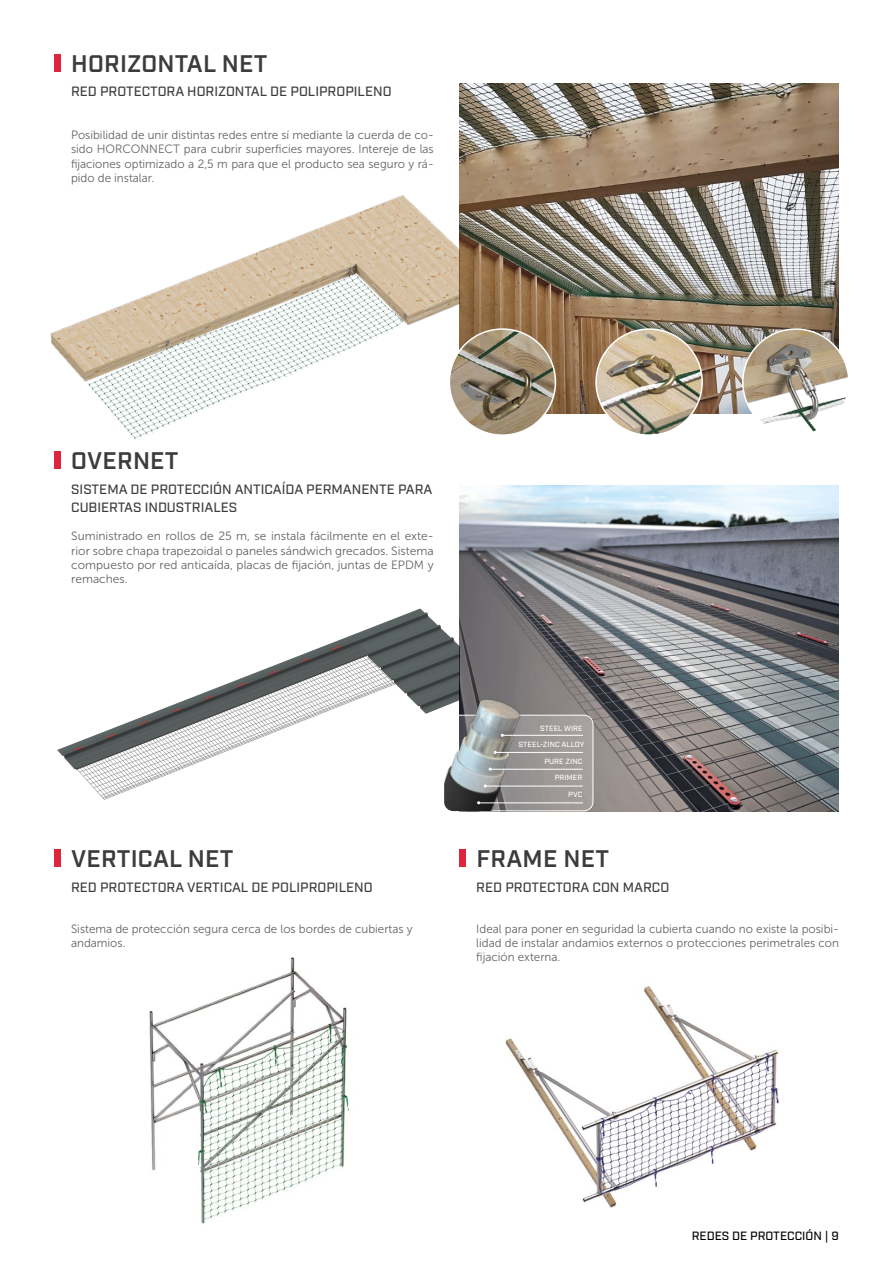
<style>
.page{position:relative;width:893px;height:1263px;background:#fff}
.page>*{position:absolute;margin:0;border:0;box-sizing:border-box;transform-origin:0 0}
.t1{font:600 24px "Industry";letter-spacing:.01em;color:#3c3c3b}
.t2{font:500 13.5px/18px "Industry";color:#3c3c3b}
.t3{font:12px/14.4px "Museo Sans 300";color:#646363;text-align:justify}
.t4{font:500 12px "Industry";color:#000}
.t5{font:500 7.5px/16.2px "Industry";letter-spacing:.01em;color:#fff;text-align:right}
</style>
<div class="page">
<div style="left:54px;top:54px;width:6px;height:17px;background:#de253d"></div>
<div style="left:54px;top:849px;width:7px;height:18px;background:#de253d"></div>
<div style="left:459px;top:849px;width:7px;height:18px;background:#de253d"></div>
<div style="left:54px;top:452px;width:7px;height:17px;background:#de253d"></div>
<img style="left:459px;top:485px;width:380px;height:326px">
<img style="left:57px;top:608px;width:402px;height:204px">
<img style="left:459px;top:83px;width:380px;height:330px">
<img style="left:149px;top:957px;width:200px;height:267px">
<img style="left:505px;top:986px;width:274px;height:222px">
<div style="left:444px;top:715px;width:149px;height:96px;background:linear-gradient(to bottom,#a19c9b,#9f9a98);border-radius:9px"></div>
<div style="left:444px;top:715px;width:149px;height:96px;border:1px solid #fff;border-radius:9px"></div>
<img style="left:444px;top:694px;width:77px;height:117px">
<hr style="left:502px;top:735px;width:81px;height:1px;background:#fff">
<hr style="left:495px;top:752px;width:88px;height:1px;background:#fff">
<hr style="left:489px;top:769px;width:94px;height:1px;background:#fff">
<hr style="left:485px;top:786px;width:98px;height:1px;background:#fff">
<hr style="left:479px;top:803px;width:104px;height:1px;background:#fff">
<img style="left:50px;top:195px;width:409px;height:257px">
<img style="left:743px;top:329px;width:106px;height:106px;border-radius:53px">
<div style="left:742px;top:328px;width:108px;height:108px;border:2px solid #fff;border-radius:50%"></div>
<img style="left:596px;top:329px;width:106px;height:106px;border-radius:53px">
<div style="left:595px;top:328px;width:108px;height:108px;border:2px solid #fff;border-radius:50%"></div>
<img style="left:449px;top:329px;width:106px;height:106px;border-radius:53px">
<div style="left:449px;top:328px;width:107px;height:108px;border:2px solid #fff;border-radius:50%"></div>
<h1 class="t1" style="left:71px;top:49px;width:198px">HORIZONTAL NET</h1>
<p class="t2" style="left:71px;top:83px;width:322px">RED PROTECTORA HORIZONTAL DE POLIPROPILENO</p>
<p class="t3" style="left:71px;top:128px;width:364px">Posibilidad de unir distintas redes entre sí mediante la cuerda de co&shy;sido HORCONNECT para cubrir superficies mayores. Intereje de las fijaciones optimizado a 2,5 m para que el producto sea seguro y rá&shy;pido de instalar.</p>
<h1 class="t1" style="left:71px;top:447px;width:109px">OVERNET</h1>
<p class="t2" style="left:71px;top:481px;width:363px">SISTEMA DE PROTECCIÓN ANTICAÍDA PERMANENTE PARA<br>CUBIERTAS INDUSTRIALES</p>
<p class="t3" style="left:71px;top:529px;width:364px">Suministrado en rollos de 25 m, se instala fácilmente en el exte&shy;rior sobre chapa trapezoidal o paneles sándwich grecados. Sistema compuesto por red anticaída, placas de fijación, juntas de EPDM y remaches.</p>
<h1 class="t1" style="left:71px;top:844px;width:164px">VERTICAL NET</h1>
<p class="t2" style="left:71px;top:878px;width:303px">RED PROTECTORA VERTICAL DE POLIPROPILENO</p>
<p class="t5" style="left:519px;top:720px;width:67px">STEEL WIRE<br>STEEL-ZINC ALLOY</p>
<p class="t5" style="left:544px;top:753px;width:39px">PURE ZINC</p>
<p class="t5" style="left:555px;top:770px;width:29px">PRIMER</p>
<p class="t5" style="left:568px;top:787px;width:16px">PVC</p>
<h1 class="t1" style="left:476px;top:844px;width:134px">FRAME NET</h1>
<p class="t2" style="left:476px;top:878px;width:194px">RED PROTECTORA CON MARCO</p>
<p class="t3" style="left:71px;top:921px;width:343px">Sistema de protección segura cerca de los bordes de cubiertas y andamios.</p>
<p class="t3" style="left:476px;top:921px;width:364px">Ideal para poner en seguridad la cubierta cuando no existe la posibi&shy;lidad de instalar andamios externos o protecciones perimetrales con fijación externa.</p>
<p class="t4" style="left:692px;top:1229px;width:149px">REDES DE PROTECCIÓN | 9</p>
</div>
